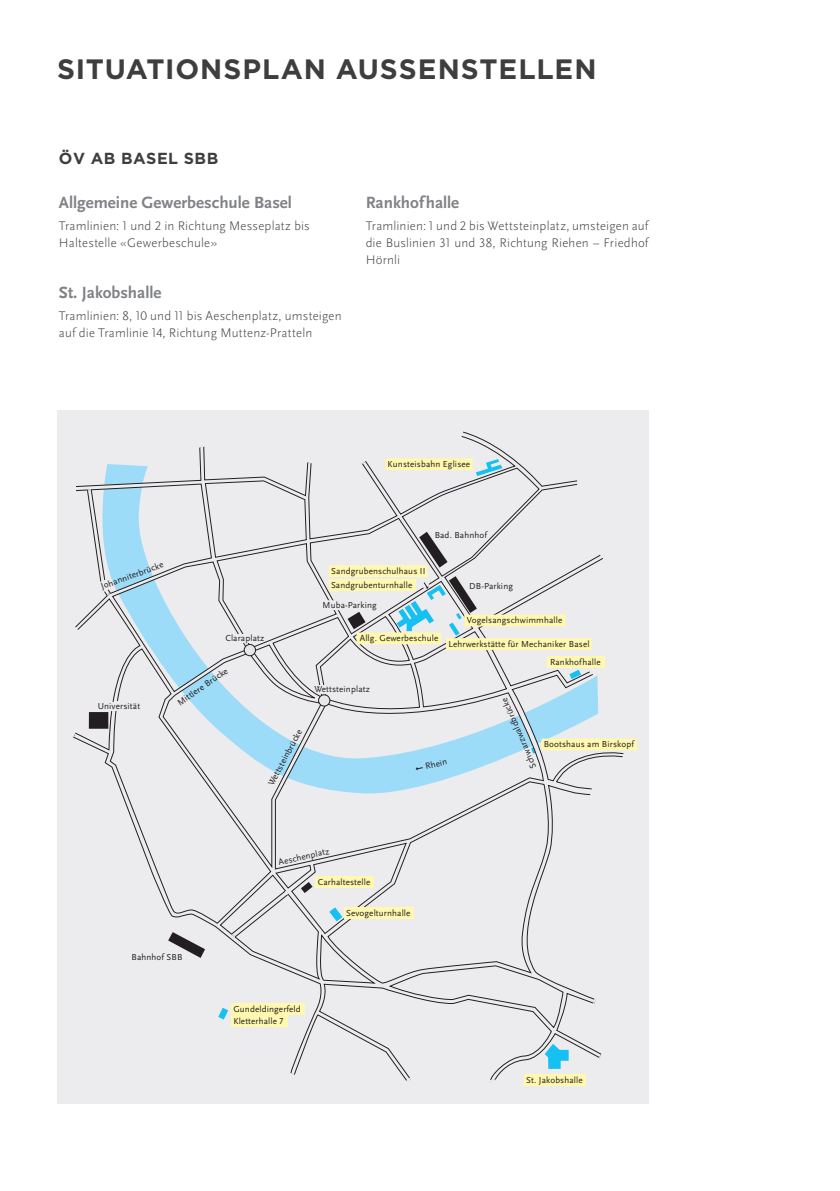
<style>
.page{position:relative;width:840px;height:1191px;background:#fff}
.page>*{position:absolute;margin:0;border:0;box-sizing:border-box;transform-origin:0 0}
.t1{font:700 28px "Gotham";letter-spacing:.03em;color:#3e3e3f}
.t2{font:700 17px "Scala Sans Pro";color:#808285}
.t3{font:700 16px "Gotham";letter-spacing:.03em;color:#3e3e3f}
.t4{font:300 13px/17px "Scala Sans Pro";letter-spacing:.015em;color:#3e3e3f}
.t5{font:9px/14.4px "Scala Sans Pro";letter-spacing:.015em;color:#231f20}
</style>
<div class="page">
<div style="left:57px;top:410px;width:591px;height:693px;background:#ececee"></div>
<div style="left:523px;top:1074px;width:62px;height:11px;background:#fff8ae"></div>
<svg style="left:74px;top:464px;width:526px;height:618px"></svg>
<svg style="left:74px;top:484px;width:2px;height:8px"></svg>
<svg style="left:74px;top:625px;width:5px;height:8px"></svg>
<svg style="left:72px;top:730px;width:4px;height:8px"></svg>
<svg style="left:289px;top:1072px;width:6px;height:4px"></svg>
<svg style="left:405px;top:1077px;width:6px;height:5px"></svg>
<svg style="left:489px;top:1079px;width:6px;height:2px"></svg>
<svg style="left:598px;top:1053px;width:4px;height:5px"></svg>
<svg style="left:592px;top:998px;width:4px;height:6px"></svg>
<svg style="left:87px;top:483px;width:69px;height:113px"></svg>
<svg style="left:231px;top:890px;width:57px;height:47px"></svg>
<svg style="left:218px;top:1007px;width:10px;height:12px"></svg>
<svg style="left:162px;top:432px;width:461px;height:436px"></svg>
<div style="left:236px;top:635px;width:14px;height:8px;background:#ececee"></div>
<div style="left:318px;top:695px;width:12px;height:11px;background:#e6e7e9;border-radius:50%"></div>
<div style="left:318px;top:694px;width:12px;height:12px;border:1px solid #231f20;border-radius:50%"></div>
<div style="left:244px;top:644px;width:11px;height:12px;background:#e6e7e9;border-radius:50%"></div>
<div style="left:244px;top:644px;width:11px;height:12px;border:1px solid #231f20;border-radius:50%"></div>
<div style="left:317px;top:685px;width:14px;height:8px;background:#ececee"></div>
<div style="left:464px;top:614px;width:101px;height:12px;background:#fff8ae"></div>
<div style="left:356px;top:632px;width:85px;height:12px;background:#fff8ae"></div>
<div style="left:445px;top:638px;width:146px;height:12px;background:#fff8ae"></div>
<div style="left:315px;top:876px;width:58px;height:12px;background:#fff8ae"></div>
<div style="left:344px;top:907px;width:69px;height:12px;background:#fff8ae"></div>
<div style="left:541px;top:738px;width:95px;height:12px;background:#fff8ae"></div>
<div style="left:231px;top:1003px;width:73px;height:11px;background:#fff8ae"></div>
<div style="left:231px;top:1015px;width:56px;height:12px;background:#fff8ae"></div>
<h1 class="t1" style="left:57px;top:52px;width:541px">SITUATIONSPLAN AUSSENSTELLEN</h1>
<h3 class="t3" style="left:59px;top:149px;width:161px">ÖV AB BASEL SBB</h3>
<h2 class="t2" style="left:59px;top:193px;width:234px">Allgemeine Gewerbeschule Basel</h2>
<h3 class="t4" style="left:59px;top:218px;width:252px">Tramlinien: 1 und 2 in Richtung Messeplatz bis<br>Haltestelle «Gewerbeschule»</h3>
<h2 class="t2" style="left:59px;top:283px;width:104px">St. Jakobshalle</h2>
<h3 class="t4" style="left:59px;top:307px;width:284px">Tramlinien: 8, 10 und 11 bis Aeschenplatz, umsteigen auf die Tramlinie 14, Richtung Muttenz-Pratteln</h3>
<h2 class="t2" style="left:365px;top:193px;width:95px">Rankhofhalle</h2>
<h3 class="t4" style="left:365px;top:218px;width:284px;text-align:justify">Tramlinien: 1 und 2 bis Wettsteinplatz, umsteigen auf die Buslinien 31 und 38, Richtung Riehen – Friedhof Hörnli</h3>
<p class="t5" style="left:387px;top:457px;width:84px">Kunsteisbahn Eglisee</p>
<p class="t5" style="left:434px;top:528px;width:54px">Bad. Bahnhof</p>
<p class="t5" style="left:99px;top:580px;width:67px;rotate:-20deg">Johanniterbrücke</p>
<p class="t5" style="left:98px;top:699px;width:44px">Universität</p>
<p class="t5" style="left:225px;top:631px;width:40px">Claraplatz</p>
<p class="t5" style="left:174px;top:697px;width:61px;rotate:-35deg">M ittlere Brücke</p>
<p class="t5" style="left:264px;top:781px;width:64px;rotate:-62deg">W ettsteinbrücke</p>
<p class="t5" style="left:331px;top:564px;width:96px">Sandgrubenschulhaus II<br>Sandgrubenturnhalle</p>
<p class="t5" style="left:322px;top:598px;width:56px">Muba-Parking</p>
<p class="t5" style="left:359px;top:631px;width:80px">Allg. Gewerbeschule</p>
<p class="t5" style="left:314px;top:682px;width:57px">Wettsteinplatz</p>
<p class="t5" style="left:469px;top:578px;width:45px">DB-Parking</p>
<p class="t5" style="left:466px;top:613px;width:97px">Vogelsangschwimmhalle</p>
<p class="t5" style="left:448px;top:637px;width:142px">Lehrwerkstätte für Mechaniker Basel</p>
<p class="t5" style="left:549px;top:655px;width:52px">Rankhofhalle</p>
<p class="t5" style="left:423px;top:759px;width:24px;rotate:-14deg">Rhein</p>
<p class="t5" style="left:527px;top:771px;width:77px;rotate:-113deg">Schwarzwaldbrücke</p>
<p class="t5" style="left:543px;top:737px;width:92px">Bootshaus am Birskopf</p>
<p class="t5" style="left:277px;top:855px;width:53px;rotate:-12deg">Aeschenplatz</p>
<p class="t5" style="left:317px;top:874px;width:54px">Carhaltestelle</p>
<p class="t5" style="left:346px;top:906px;width:66px">Sevogelturnhalle</p>
<p class="t5" style="left:131px;top:950px;width:52px">Bahnhof SBB</p>
<p class="t5" style="left:233px;top:1002px;width:69px;line-height:12.2px">Gundeldingerfeld<br>Kletterhalle 7</p>
<p class="t5" style="left:526px;top:1072px;width:58px">St. Jakobshalle</p>
</div>
